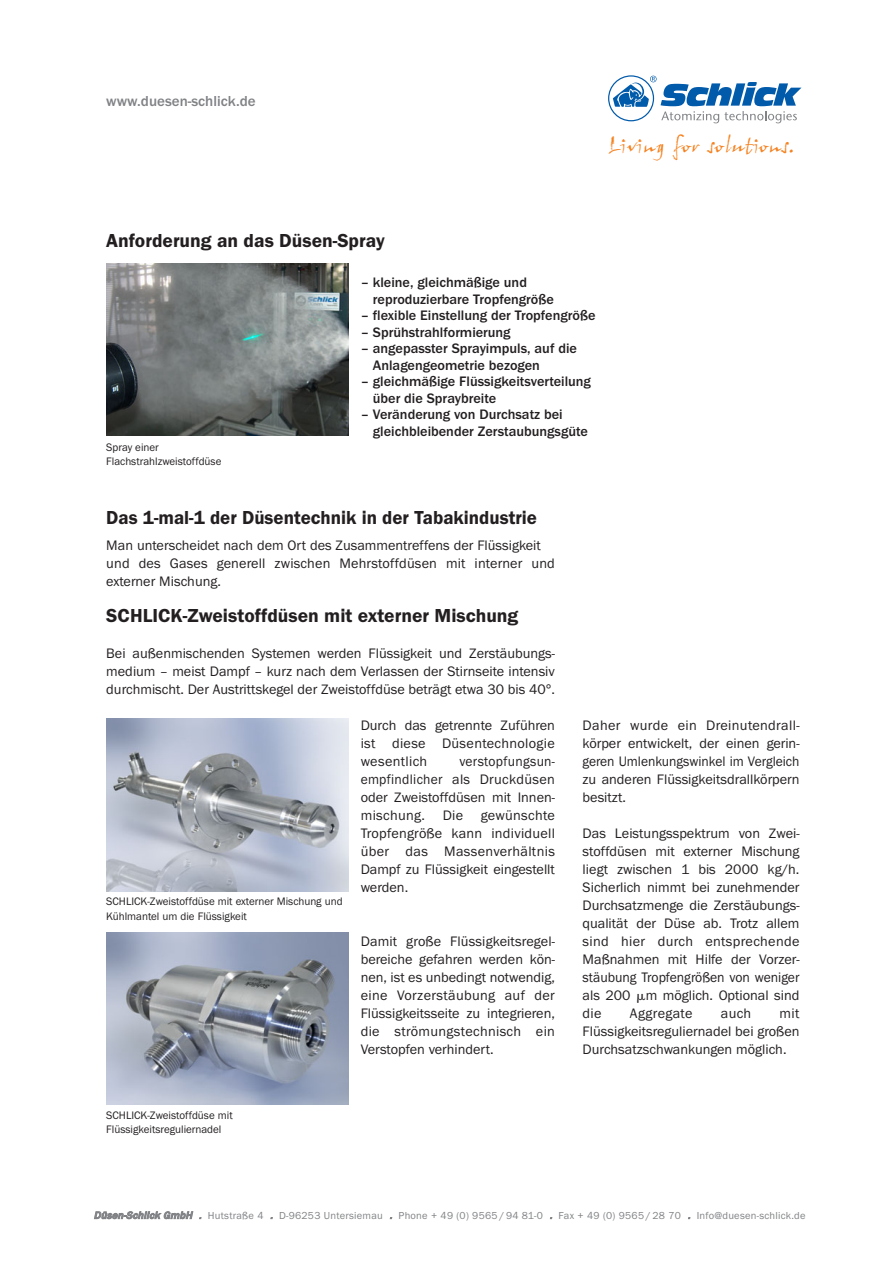
<style>
.page{position:relative;width:893px;height:1263px;background:#fff}
.page>*{position:absolute;margin:0;border:0;box-sizing:border-box;transform-origin:0 0}
.t1{font:21.75px "John Handy Plain";color:#f58220}
.t2{font:600 19.5px "Franklin Gothic Itc T";color:#231f20}
.t3{font:500 15px "Franklin Gothic Itc T";color:#808285}
.t4{font:14.25px/18px "Franklin Gothic Itc T";color:#231f20;text-align:justify}
.t5{font:500 14.25px/16.5px "Franklin Gothic Itc T";color:#231f20}
.t6{font:14.25px/18px "Franklin Gothic Itc T";color:#231f20;text-align:justify;scale:.95 1}
.t7{font:14.25px "Franklin Gothic Itc T";letter-spacing:.025em;color:#231f20}
.t8{font:11.25px/14.2px "Franklin Gothic Itc T";color:#231f20}
.t9{font:10.5px "Franklin Gothic Itc T";letter-spacing:.025em;color:#808285}
.s1{font-family:"Mathematical Pi One"}
.s2{font-weight:500;font-style:italic}
.s3{font-style:italic}
</style>
<div class="page">
<svg style="left:608px;top:75px;width:193px;height:48px"></svg>
<img style="left:106px;top:264px;width:243px;height:172px">
<img style="left:106px;top:719px;width:243px;height:172px">
<img style="left:106px;top:933px;width:243px;height:172px">
<p class="t3" style="left:106px;top:96px;width:151px">www.duesen-schlick.de</p>
<h1 class="t1" style="left:608px;top:136px;width:191px">Living for solutions.</h1>
<h2 class="t2" style="left:106px;top:233px;width:280px">Anforderung an das Düsen-Spray</h2>
<p class="t5" style="left:373px;top:275px;width:182px;text-indent:-12px">– kleine, gleichmäßige und reproduzierbare Tropfengröße</p>
<p class="t5" style="left:361px;top:308px;width:236px">– flexible Einstellung der Tropfengröße</p>
<p class="t5" style="left:361px;top:325px;width:151px">– Sprühstrahlformierung</p>
<p class="t5" style="left:373px;top:341px;width:206px;text-indent:-12px">– angepasster Sprayimpuls, auf die<br>Anlagengeometrie bezogen</p>
<p class="t5" style="left:373px;top:374px;width:220px;text-indent:-12px">– gleichmäßige Flüssigkeitsverteilung über die Spraybreite</p>
<p class="t5" style="left:373px;top:407px;width:217px;text-indent:-12px">– Veränderung von Durchsatz bei gleichbleibender Zerstaubungsgüte</p>
<p class="t8" style="left:106px;top:441px;width:117px">Spray einer<br>Flachstrahlzweistoffdüse</p>
<h2 class="t2" style="left:106px;top:510px;width:432px">Das 1-mal-1 der Düsentechnik in der Tabakindustrie</h2>
<p class="t4" style="left:106px;top:537px;width:450px;text-align:left">Man unterscheidet nach dem Ort des Zusammentreffens der Flüssigkeit und des Gases generell zwischen Mehrstoffdüsen mit interner und externer Mischung.</p>
<h2 class="t2" style="left:106px;top:608px;width:414px">SCHLICK-Zweistoffdüsen mit externer Mischung</h2>
<p class="t4" style="left:106px;top:645px;width:450px">Bei außenmischenden Systemen werden Flüssigkeit und Zerstäubungs&shy;medium – meist Dampf – kurz nach dem Verlassen der Stirnseite intensiv durchmischt. Der Austrittskegel der Zweistoffdüse beträgt etwa 30 bis 40°.</p>
<p class="t4" style="left:361px;top:717px;width:196px">Durch das getrennte Zuführen ist diese Düsentechnologie wesentlich</p>
<p class="t6" style="left:361px;top:753px;width:206px;text-indent:99px">verstopfungsun&shy;empfindlicher als Druckdüsen oder Zweistoffdüsen mit Innen&shy;mischung. Die gewünschte Tropfengröße kann individuell über das Massenverhältnis Dampf zu Flüssigkeit eingestellt werden.</p>
<p class="t8" style="left:106px;top:895px;width:238px">SCHLICK-Zweistoffdüse mit externer Mischung und<br>Kühlmantel um die Flüssigkeit</p>
<p class="t4" style="left:361px;top:933px;width:196px">Damit große Flüssigkeitsregel&shy;bereiche gefahren werden kön&shy;nen, ist es unbedingt notwendig, eine Vorzerstäubung auf der Flüssigkeitsseite zu integrieren, die strömungstechnisch ein Verstopfen verhindert.</p>
<p class="t8" style="left:106px;top:1109px;width:128px">SCHLICK-Zweistoffdüse mit<br>Flüssigkeitsreguliernadel</p>
<p class="t4" style="left:583px;top:717px;width:218px">Daher wurde ein Dreinutendrall&shy;körper entwickelt, der einen gerin&shy;geren Umlenkungswinkel im Vergleich zu anderen Flüssigkeitsdrallkörpern besitzt.</p>
<p class="t4" style="left:583px;top:825px;width:218px">Das Leistungsspektrum von Zwei&shy;stoffdüsen mit externer Mischung liegt zwischen 1 bis 2000 kg/h.<br>Sicherlich nimmt bei zunehmender Durchsatzmenge die Zerstäubungs&shy;qualität der Düse ab. Trotz allem sind hier durch entsprechende Maßnahmen mit Hilfe der Vorzer&shy;stäubung Tropfengrößen von weniger als 200 <span class="s1">-</span>m möglich. Optional sind die</p>
<p class="t4" style="left:583px;top:1005px;width:218px;text-indent:197px">mit Flüssigkeitsreguliernadel bei großen Durchsatzschwankungen möglich.</p>
<p class="t7" style="left:630px;top:1007px;width:64px">Aggregate</p>
<p class="t4" style="left:721px;top:1005px;width:32px">auch</p>
<p class="t9" style="left:94px;top:1211px;width:713px"><span class="s2">Düsen-Schlick GmbH</span> <span class="s3">.</span> Hutstraße 4 <span class="s3">.</span> D-96253 Untersiemau <span class="s3">.</span> Phone + 49 (0) 9565 / 94 81-0 <span class="s3">.</span> Fax + 49 (0) 9565 / 28 70 <span class="s3">.</span> Info@duesen-schlick.de</p>
</div>
